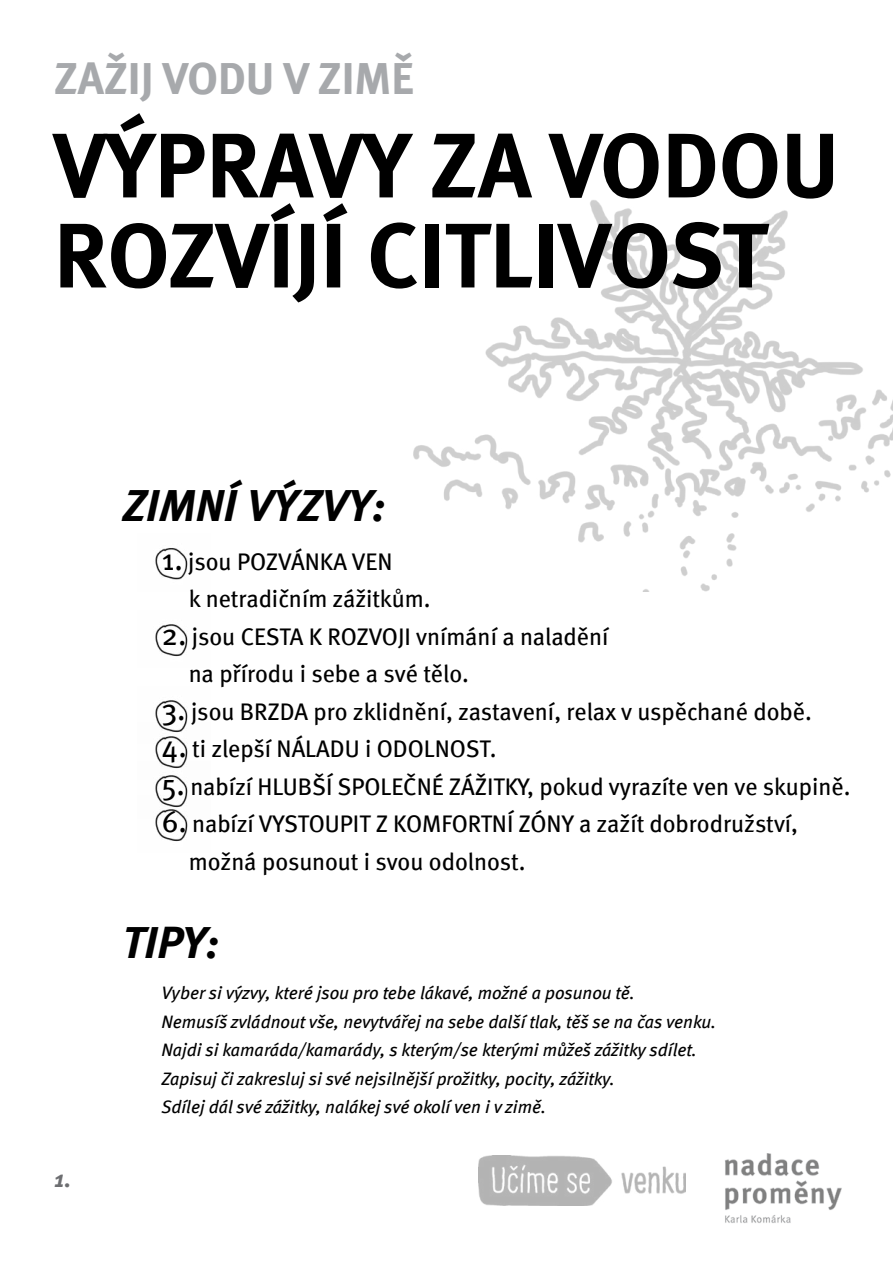
<style>
.page{position:relative;width:893px;height:1263px;background:#fff}
.page>*{position:absolute;margin:0;border:0;box-sizing:border-box;transform-origin:0 0}
.t1{font:91.5px/90px "Meta Bold CELF";color:#000}
.t2{font:italic 45px "Meta Bold CE";color:#000}
.t3{font:45px "Meta Bold CELF";color:#a7a9ac}
.t4{font:24px/37.5px "Meta Book CE";color:#000}
.t5{font:italic 24px "Meta Bold CE";color:#6d6e71}
.t6{font:italic 18px/28.5px "Meta Book CE";color:#000}
.s1{font-size:30px}
</style>
<div class="page">
<img style="left:413px;top:200px;width:480px;height:391px">
<img style="left:155px;top:548px;width:33px;height:32px">
<img style="left:155px;top:624px;width:33px;height:33px">
<img style="left:155px;top:700px;width:33px;height:22px">
<img style="left:155px;top:722px;width:33px;height:39px">
<img style="left:155px;top:761px;width:33px;height:34px">
<img style="left:155px;top:795px;width:33px;height:47px">
<img style="left:725px;top:1153px;width:117px;height:70px">
<img style="left:478px;top:1156px;width:207px;height:49px">
<h2 class="t3" style="left:54px;top:50px;width:361px">ZAŽIJ VODU V ZIMĚ</h2>
<h1 class="t1" style="left:54px;top:121px;width:787px">VÝPRAVY ZA VODOU<br>ROZVÍJÍ CITLIVOST</h1>
<h2 class="t2" style="left:122px;top:478px;width:265px">ZIMNÍ VÝZVY:</h2>
<p class="t4" style="left:189px;top:543px;width:243px;text-indent:-27px"><span class="s1">1.</span> jsou POZVÁNKA VEN<br>k netradičním zážitkům.</p>
<p class="t4" style="left:189px;top:618px;width:421px;text-indent:-27px"><span class="s1">2.</span> jsou CESTA K ROZVOJI vnímání a naladění na přírodu i sebe a své tělo.</p>
<p class="t4" style="left:162px;top:693px;width:651px"><span class="s1">3.</span> jsou BRZDA pro zklidnění, zastavení, relax v uspěchané době.</p>
<p class="t4" style="left:162px;top:730px;width:336px"><span class="s1">4.</span> ti zlepší NÁLADU i ODOLNOST.</p>
<p class="t4" style="left:162px;top:768px;width:690px"><span class="s1">5.</span> nabízí HLUBŠÍ SPOLEČNÉ ZÁŽITKY, pokud vyrazíte ven ve skupině.</p>
<p class="t4" style="left:189px;top:805px;width:611px;text-indent:-27px"><span class="s1">6.</span> nabízí VYSTOUPIT Z KOMFORTNÍ ZÓNY a zažít dobrodružství, možná posunout i svou odolnost.</p>
<p class="t5" style="left:54px;top:1164px;width:19px">1.</p>
<h2 class="t2" style="left:122px;top:915px;width:98px">TIPY:</h2>
<p class="t6" style="left:161px;top:979px;width:556px">Vyber si výzvy, které jsou pro tebe lákavé, možné a posunou tě.<br>Nemusíš zvládnout vše, nevytvářej na sebe další tlak, těš se na čas venku.<br>Najdi si kamaráda/kamarády, s kterým/se kterými můžeš zážitky sdílet.<br>Zapisuj či zakresluj si své nejsilnější prožitky, pocity, zážitky.<br>Sdílej dál své zážitky, nalákej své okolí ven i v zimě.</p>
</div>
